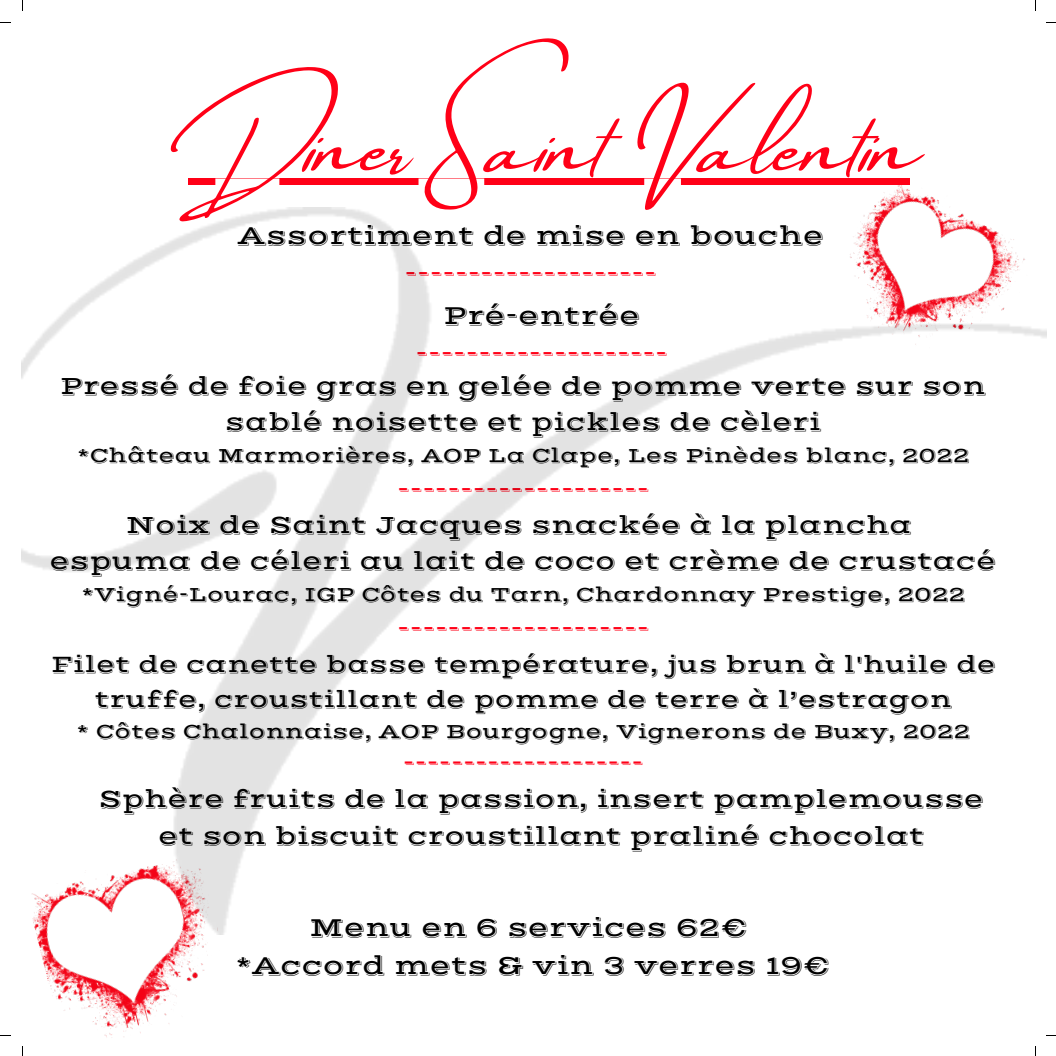
<style>
.page{position:relative;width:1056px;height:1056px;background:#fff}
.page>*{position:absolute;margin:0;border:0;box-sizing:border-box;transform-origin:0 0}
.t1{font:68.75px "Amsterdam Two Slant";color:#ff0017}
.t2{font:27.5px/38.5px "Vast Shadow";color:#000;text-align:center}
.t3{font:27.5px/38.5px "Vast Shadow";color:#ff0017;text-align:center}
.t4{font:26.25px/36.5px "Vast Shadow";color:#000;text-align:center}
.t5{font:26.25px "Vast Shadow";color:#ff0017}
.t6{font:25px/34.8px "Vast Shadow";color:#000;text-align:center}
.t7{font:21.25px "Vast Shadow";color:#000}
.s1{color:#ff0017}
.s2{color:#000}
</style>
<div class="page">
<img style="left:36px;top:933px;width:188px;height:105px">
<img style="left:820px;top:178px;width:119px;height:29px">
<svg style="left:188px;top:179px;width:721px;height:6px;fill:#ff0017"></svg>
<img style="left:22px;top:207px;width:1023px;height:726px">
<h2 class="t1" style="left:188px;top:111px;width:723px">Diner Saint Valentin</h2>
<p class="t2" style="left:238px;top:216px;width:587px">Assortiment de mise en bouche <span class="s1">--------------------</span></p>
<p class="t3" style="left:415px;top:296px;width:253px"><span class="s2">Pré-entrée </span>--------------------</p>
<h2 class="t4" style="left:60px;top:367px;width:927px">Pressé de foie gras en gelée de pomme verte sur son sablé noisette et pickles de cèleri</h2>
<h2 class="t7" style="left:77px;top:442px;width:893px">*Château Marmorières, AOP La Clape, Les Pinèdes blanc, 2022</h2>
<h2 class="t3" style="left:397px;top:470px;width:253px">--------------------</h2>
<h2 class="t4" style="left:126px;top:506px;width:787px">Noix de Saint Jacques snackée à la plancha</h2>
<p class="t4" style="left:50px;top:543px;width:947px">espuma de céleri au lait de coco et crème de crustacé</p>
<p class="t7" style="left:81px;top:581px;width:885px">*Vigné-Lourac, IGP Côtes du Tarn, Chardonnay Prestige, 2022</p>
<p class="t3" style="left:397px;top:609px;width:253px">--------------------</p>
<p class="t6" style="left:51px;top:647px;width:946px">Filet de canette basse température, jus brun à l'huile de truffe, croustillant de pomme de terre à l’estragon</p>
<p class="t7" style="left:77px;top:717px;width:895px">* Côtes Chalonnaise, AOP Bourgogne, Vignerons de Buxy, 2022</p>
<p class="t5" style="left:403px;top:747px;width:242px">--------------------</p>
<h2 class="t4" style="left:99px;top:781px;width:886px">Sphère fruits de la passion, insert pamplemousse et son biscuit croustillant praliné chocolat</h2>
<h2 class="t2" style="left:235px;top:908px;width:596px">Menu en 6 services 62€ *Accord mets &amp; vin 3 verres 19€</h2>
</div>
